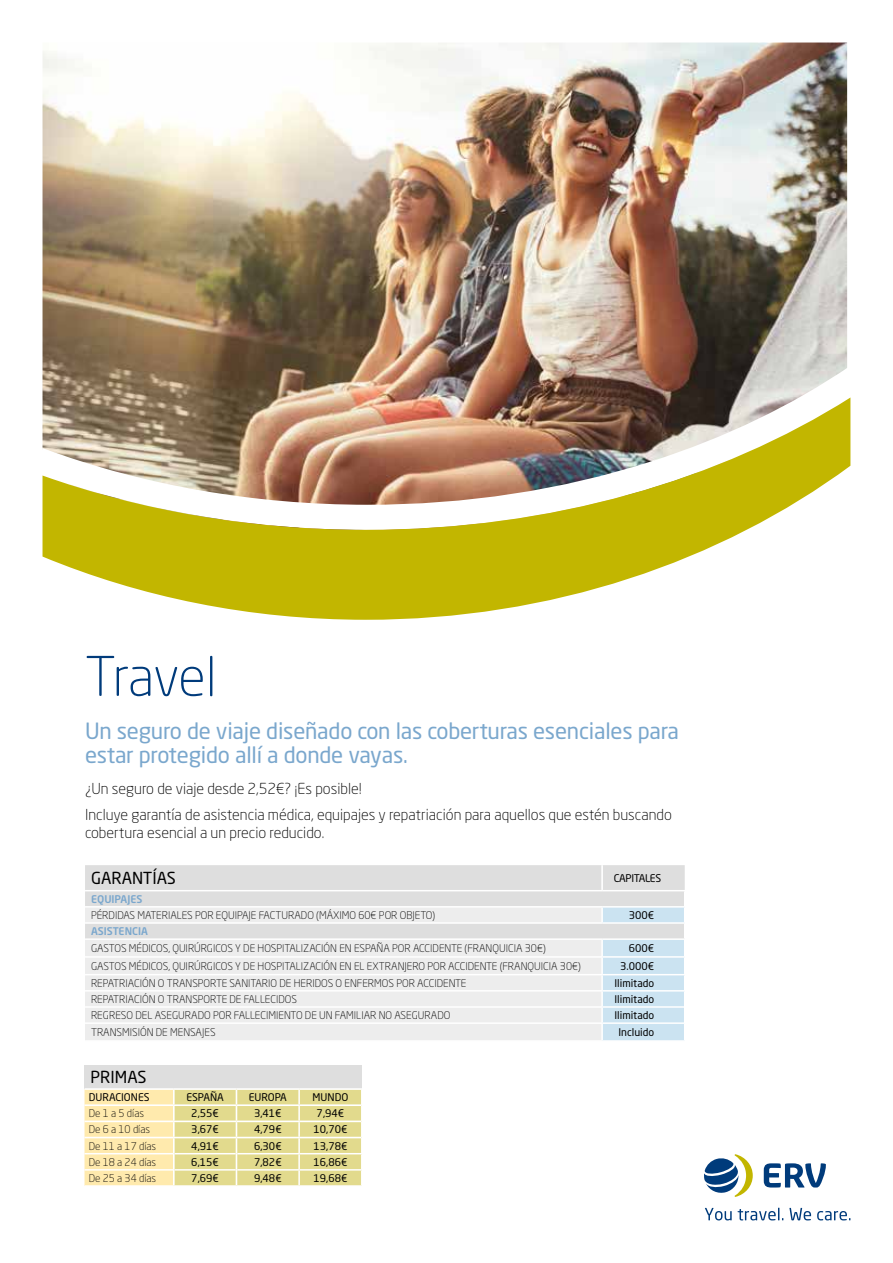
<style>
.page{position:relative;width:893px;height:1263px;background:#fff}
.page>*{position:absolute;margin:0;border:0;box-sizing:border-box;transform-origin:0 0}
.t1{font:300 53.85px "Neo Sans W1 G";letter-spacing:-.02em;color:#003b7b}
.t2{font:22.2px/24px "Neo Sans W1 G";letter-spacing:-.01em;color:#7aa7cd}
.t3{font:16.35px "Neo Sans W1 G";color:#000}
.t4{font:300 15px/26.5px "Neo Sans W1 G";color:#000}
.t5{font:300 10.5px "Neo Sans W1 G";color:#000}
.t6{font:10.5px "Neo Sans W1 G";color:#000}
.t7{font:500 10.5px "Neo Sans W1 G";color:#7aa7cd}
.t8{font:10.5px "Neo Sans W1 G";letter-spacing:-.03em;color:#000}
</style>
<div class="page">
<img style="left:43px;top:43px;width:804px;height:323px">
<img style="left:43px;top:366px;width:804px;height:31px">
<img style="left:43px;top:397px;width:807px;height:223px">
<svg style="left:705px;top:1208px;width:27px;height:12px"></svg>
<svg style="left:738px;top:1208px;width:45px;height:12px"></svg>
<svg style="left:789px;top:1208px;width:22px;height:12px"></svg>
<svg style="left:817px;top:1211px;width:33px;height:9px"></svg>
<svg style="left:764px;top:1163px;width:62px;height:24px"></svg>
<svg style="left:704px;top:1154px;width:49px;height:43px"></svg>
<svg style="left:85px;top:865px;width:600px;height:176px;background:#e6e8ea"></svg>
<hr style="left:85px;top:890px;width:517px;height:1px;background:#fff">
<hr style="left:602px;top:890px;width:83px;height:1px;background:#fff">
<div style="left:85px;top:1065px;width:277px;height:24px;background:#dedede"></div>
<hr style="left:85px;top:1088px;width:89px;height:2px;background:#fff">
<hr style="left:174px;top:1088px;width:62px;height:2px;background:#fff">
<hr style="left:236px;top:1088px;width:63px;height:2px;background:#fff">
<hr style="left:299px;top:1088px;width:64px;height:2px;background:#fff">
<svg style="left:85px;top:1089px;width:277px;height:97px;background:#ede2a3"></svg>
<h1 class="t1" style="left:85px;top:643px;width:133px">Travel</h1>
<h2 class="t2" style="left:85px;top:718px;width:595px">Un seguro de viaje diseñado con las coberturas esenciales para estar protegido allí a donde vayas.</h2>
<h3 class="t4" style="left:85px;top:775px;width:588px">¿Un seguro de viaje desde 2,52€? ¡Es posible!<br>Incluye garantía de asistencia médica, equipajes y repatriación para aquellos que estén buscando</h3>
<h3 class="t4" style="left:85px;top:819px;width:241px">cobertura esencial a un precio reducido.</h3>
<h3 class="t3" style="left:91px;top:868px;width:86px">GARANTÍAS</h3>
<p class="t8" style="left:614px;top:871px;width:49px">CAPITALES</p>
<p class="t7" style="left:91px;top:892px;width:53px">EQUIPAJES</p>
<p class="t5" style="left:91px;top:909px;width:346px">PÉRDIDAS MATERIALES POR EQUIPAJE FACTURADO (MÁXIMO 60€ POR OBJETO)</p>
<p class="t6" style="left:629px;top:909px;width:27px">300€</p>
<p class="t7" style="left:91px;top:924px;width:58px">ASISTENCIA</p>
<p class="t5" style="left:91px;top:942px;width:456px">GASTOS MÉDICOS, QUIRÚRGICOS Y DE HOSPITALIZACIÓN EN ESPAÑA POR ACCIDENTE (FRANQUICIA 30€)</p>
<p class="t6" style="left:629px;top:942px;width:27px">600€</p>
<p class="t5" style="left:91px;top:959px;width:491px">GASTOS MÉDICOS, QUIRÚRGICOS Y DE HOSPITALIZACIÓN EN EL EXTRANJERO POR ACCIDENTE (FRANQUICIA 30€)</p>
<p class="t6" style="left:620px;top:959px;width:36px">3.000€</p>
<p class="t5" style="left:91px;top:976px;width:377px">REPATRIACIÓN O TRANSPORTE SANITARIO DE HERIDOS O ENFERMOS POR ACCIDENTE</p>
<p class="t6" style="left:614px;top:976px;width:41px">Ilimitado</p>
<p class="t5" style="left:91px;top:993px;width:208px">REPATRIACIÓN O TRANSPORTE DE FALLECIDOS</p>
<p class="t6" style="left:614px;top:993px;width:41px">Ilimitado</p>
<p class="t5" style="left:91px;top:1009px;width:361px">REGRESO DEL ASEGURADO POR FALLECIMIENTO DE UN FAMILIAR NO ASEGURADO</p>
<p class="t6" style="left:614px;top:1009px;width:41px">Ilimitado</p>
<p class="t5" style="left:91px;top:1026px;width:126px">TRANSMISIÓN DE MENSAJES</p>
<p class="t6" style="left:618px;top:1026px;width:37px">Incluido</p>
<h3 class="t3" style="left:91px;top:1067px;width:57px">PRIMAS</h3>
<p class="t6" style="left:89px;top:1091px;width:62px">DURACIONES</p>
<p class="t6" style="left:186px;top:1091px;width:39px">ESPAÑA</p>
<p class="t6" style="left:249px;top:1091px;width:40px">EUROPA</p>
<p class="t6" style="left:313px;top:1091px;width:37px">MUNDO</p>
<p class="t5" style="left:89px;top:1107px;width:57px">De 1 a 5 días</p>
<p class="t6" style="left:191px;top:1107px;width:29px">2,55€</p>
<p class="t6" style="left:254px;top:1107px;width:29px">3,41€</p>
<p class="t6" style="left:317px;top:1107px;width:29px">7,94€</p>
<p class="t5" style="left:89px;top:1123px;width:63px">De 6 a 10 días</p>
<p class="t6" style="left:191px;top:1123px;width:29px">3,67€</p>
<p class="t6" style="left:254px;top:1123px;width:29px">4,79€</p>
<p class="t6" style="left:313px;top:1123px;width:36px">10,70€</p>
<p class="t5" style="left:89px;top:1139px;width:69px">De 11 a 17 días</p>
<p class="t6" style="left:191px;top:1139px;width:29px">4,91€</p>
<p class="t6" style="left:254px;top:1139px;width:29px">6,30€</p>
<p class="t6" style="left:313px;top:1139px;width:36px">13,78€</p>
<p class="t5" style="left:89px;top:1155px;width:69px">De 18 a 24 días</p>
<p class="t6" style="left:191px;top:1155px;width:29px">6,15€</p>
<p class="t6" style="left:254px;top:1155px;width:29px">7,82€</p>
<p class="t6" style="left:313px;top:1155px;width:36px">16,86€</p>
<p class="t5" style="left:89px;top:1172px;width:69px">De 25 a 34 días</p>
<p class="t6" style="left:191px;top:1172px;width:29px">7,69€</p>
<p class="t6" style="left:254px;top:1172px;width:29px">9,48€</p>
<p class="t6" style="left:313px;top:1172px;width:36px">19,68€</p>
</div>
